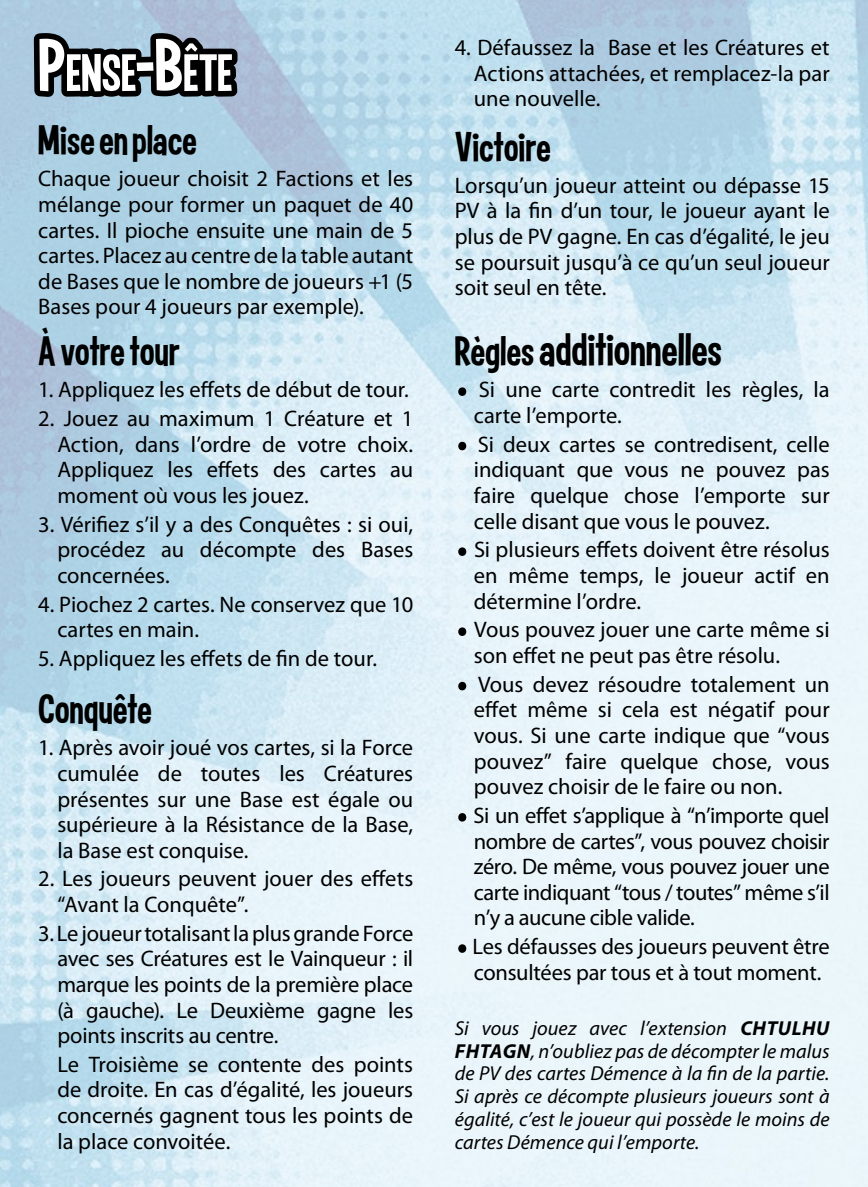
<style>
.page{position:relative;width:868px;height:1187px;background:#fff}
.page>*{position:absolute;margin:0;border:0;box-sizing:border-box;transform-origin:0 0}
.t1{font:67.5px "Myriad Pro";color:#000}
.t2{font:56.7px "Curse Casual JVE";letter-spacing:-.005em;color:#fff}
.t3{font:49.5px "Curse Casual JVE";color:#000}
.t4{font:45px "Curse Casual JVE";letter-spacing:-.005em;color:#000}
.t5{font:22.5px/25.7px "Myriad Pro";color:#000;text-align:justify}
.t6{font:italic 20.25px/22.7px "Myriad Pro";letter-spacing:.005em;color:#000;text-align:justify}
.s1{font-size:81px}
.s2{font-size:45px}
.s3{font-weight:700}
</style>
<div class="page">
<img style="left:0;top:0;width:867px;height:1186px">
<svg style="left:28px;top:25px;width:50px;height:1161px"></svg>
<svg style="left:56px;top:11px;width:188px;height:128px"></svg>
<h2 class="t2" style="left:38px;top:43px;width:196px"><span class="s1">P</span>ENSE<span class="s1">-B</span>ÊTE</h2>
<h3 class="t4" style="left:38px;top:117px;width:160px">Mise en place</h3>
<p class="t5" style="left:38px;top:166px;width:376px">Chaque joueur choisit 2 Factions et les mélange pour former un paquet de 40 cartes. Il pioche ensuite une main de 5 cartes. Placez au centre de la table autant de Bases que le nombre de joueurs +1 (5<br>Bases pour 4 joueurs par exemple).</p>
<h3 class="t4" style="left:38px;top:328px;width:143px">À votre tour</h3>
<p class="t5" style="left:38px;top:376px;width:372px">1. Appliquez les effets de début de tour.</p>
<p class="t5" style="left:57px;top:405px;width:357px;text-indent:-19px">2. Jouez au maximum 1 Créature et 1<br>Action, dans l’ordre de votre choix.<br>Appliquez les effets des cartes au moment où vous les jouez.</p>
<p class="t5" style="left:57px;top:511px;width:357px;text-indent:-19px">3. Vérifiez s’il y a des Conquêtes : si oui, procédez au décompte des Bases concernées.</p>
<p class="t5" style="left:57px;top:590px;width:357px;text-indent:-19px">4. Piochez 2 cartes. Ne conservez que 10 cartes en main.</p>
<p class="t5" style="left:38px;top:645px;width:340px">5. Appliquez les effets de fin de tour.</p>
<h3 class="t4" style="left:38px;top:685px;width:115px">Conquête</h3>
<p class="t5" style="left:57px;top:734px;width:357px;text-indent:-19px">1. Après avoir joué vos cartes, si la Force cumulée de toutes les Créatures présentes sur une Base est égale ou supérieure à la Résistance de la Base, la Base est conquise.</p>
<p class="t5" style="left:57px;top:865px;width:357px;text-indent:-19px">2. Les joueurs peuvent jouer des effets “Avant la Conquête”.</p>
<p class="t5" style="left:57px;top:920px;width:357px;text-indent:-19px">3. Le joueur totalisant la plus grande Force avec ses Créatures est le Vainqueur : il marque les points de la première place (à gauche). Le Deuxième gagne les points inscrits au centre.</p>
<p class="t5" style="left:57px;top:1051px;width:357px">Le Troisième se contente des points de droite. En cas d’égalité, les joueurs concernés gagnent tous les points de la place convoitée.</p>
<p class="t5" style="left:474px;top:34px;width:357px;text-indent:-19px">4. Défaussez la Base et les Créatures et Actions attachées, et remplacez-la par une nouvelle.</p>
<h3 class="t4" style="left:454px;top:123px;width:98px">Victoire</h3>
<p class="t5" style="left:454px;top:172px;width:376px">Lorsqu’un joueur atteint ou dépasse 15<br>PV à la fin d’un tour, le joueur ayant le plus de PV gagne. En cas d’égalité, le jeu se poursuit jusqu’à ce qu’un seul joueur soit seul en tête.</p>
<h3 class="t3" style="left:454px;top:324px;width:269px"><span class="s2">Règles</span> additionnelles</h3>
<h1 class="t1" style="left:454px;top:331px;width:15px">.</h1>
<p class="t5" style="left:474px;top:376px;width:357px">Si une carte contredit les règles, la carte l’emporte.</p>
<h1 class="t1" style="left:454px;top:385px;width:15px">.</h1>
<p class="t5" style="left:474px;top:431px;width:357px">Si deux cartes se contredisent, celle indiquant que vous ne pouvez pas faire quelque chose l’emporte sur celle disant que vous le pouvez.</p>
<h1 class="t1" style="left:454px;top:491px;width:15px">.</h1>
<p class="t5" style="left:474px;top:536px;width:357px">Si plusieurs effets doivent être résolus en même temps, le joueur actif en détermine l’ordre.</p>
<h1 class="t1" style="left:454px;top:571px;width:15px">.</h1>
<p class="t5" style="left:474px;top:616px;width:357px">Vous pouvez jouer une carte même si son effet ne peut pas être résolu.</p>
<h1 class="t1" style="left:454px;top:625px;width:15px">.</h1>
<p class="t5" style="left:474px;top:671px;width:357px">Vous devez résoudre totalement un effet même si cela est négatif pour vous. Si une carte indique que “vous pouvez” faire quelque chose, vous pouvez choisir de le faire ou non.</p>
<h1 class="t1" style="left:454px;top:756px;width:15px">.</h1>
<p class="t5" style="left:473px;top:802px;width:357px">Si un effet s’applique à “n’importe quel nombre de cartes”, vous pouvez choisir zéro. De même, vous pouvez jouer une carte indiquant “tous / toutes” même s’il n’y a aucune cible valide.</p>
<h1 class="t1" style="left:454px;top:887px;width:15px">.</h1>
<p class="t5" style="left:472px;top:933px;width:358px">Les défausses des joueurs peuvent être consultées par tous et à tout moment.</p>
<p class="t6" style="left:454px;top:1016px;width:376px">Si vous jouez avec l’extension <span class="s3">CHTULHU FHTAGN</span>, n’oubliez pas de décompter le malus de PV des cartes Démence à la fin de la partie.<br>Si après ce décompte plusieurs joueurs sont à égalité, c’est le joueur qui possède le moins de cartes Démence qui l’emporte.</p>
</div>
